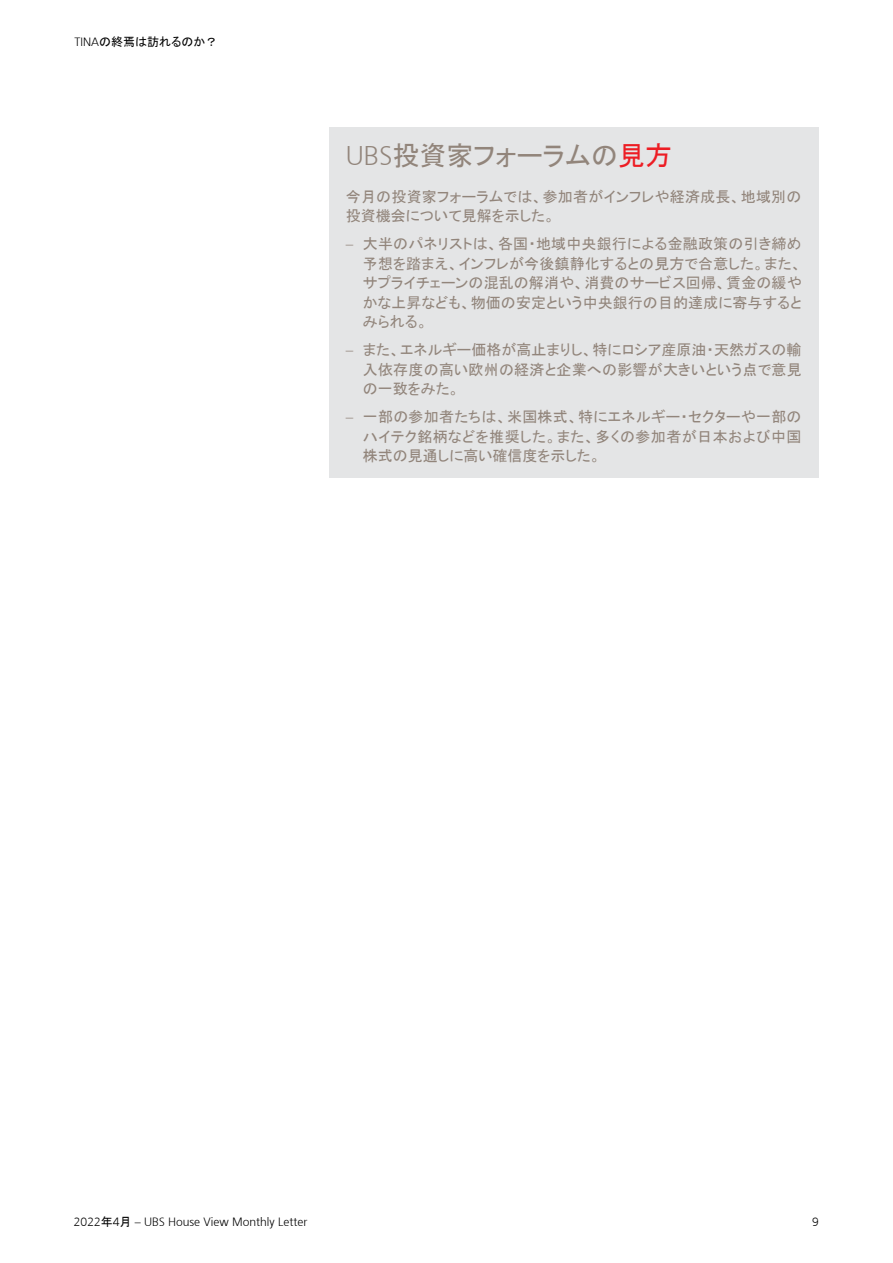
<style>
.page{position:relative;width:893px;height:1263px;background:#fff}
.page>*{position:absolute;margin:0;border:0;box-sizing:border-box;transform-origin:0 0}
.CIO_Title_18_margin{font:27px "MS P Gothic";color:#92857b}
.CIO_body-bullet-list{font:15px/19.5px "MS P Gothic";letter-spacing:.015em;color:#92857b;text-align:justify}
.t1{font:300 12px "Frutiger 45";color:#000}
.t2{font:12px "MS P Gothic";color:#000}
.s1{font-family:"Frutiger 45";font-weight:300}
.s2{color:#ed1d24}
.s3{font-family:"MS P Gothic";font-weight:400}
</style>
<div class="page">
<div style="left:329px;top:128px;width:490px;height:350px;background:#e4e5e6"></div>
<p class="t2" style="left:74px;top:35px;width:145px"><span class="s1">TINA</span>の終焉は訪れるのか？</p>
<h2 class="CIO_Title_18_margin" style="left:346px;top:142px;width:328px"><span class="s1">UBS</span>投資家フォーラムの<span class="s2">見方</span></h2>
<p class="CIO_body-bullet-list" style="left:346px;top:186px;width:457px">今月の投資家フォーラムでは、参加者がインフレや経済成長、地域別の投資機会について見解を示した。</p>
<p class="CIO_body-bullet-list" style="left:363px;top:234px;width:440px;text-indent:-17px"><span class="s1">–</span> 大半のパネリストは、各国・地域中央銀行による金融政策の引き締め予想を踏まえ、インフレが今後鎮静化するとの見方で合意した。また、サプライチェーンの混乱の解消や、消費のサービス回帰、賃金の緩やかな上昇なども、物価の安定という中央銀行の目的達成に寄与するとみられる。</p>
<p class="CIO_body-bullet-list" style="left:363px;top:340px;width:440px;text-indent:-17px"><span class="s1">–</span> また、エネルギー価格が高止まりし、特にロシア産原油・天然ガスの輸入依存度の高い欧州の経済と企業への影響が大きいという点で意見の一致をみた。</p>
<p class="CIO_body-bullet-list" style="left:363px;top:407px;width:440px;text-indent:-17px"><span class="s1">–</span> 一部の参加者たちは、米国株式、特にエネルギー・セクターや一部のハイテク銘柄などを推奨した。また、多くの参加者が日本および中国株式の見通しに高い確信度を示した。</p>
<p class="t1" style="left:74px;top:1215px;width:235px">2022<span class="s3">年</span>4<span class="s3">月</span> – UBS House View Monthly Letter</p>
<p class="t1" style="left:812px;top:1215px;width:8px">9</p>
</div>
